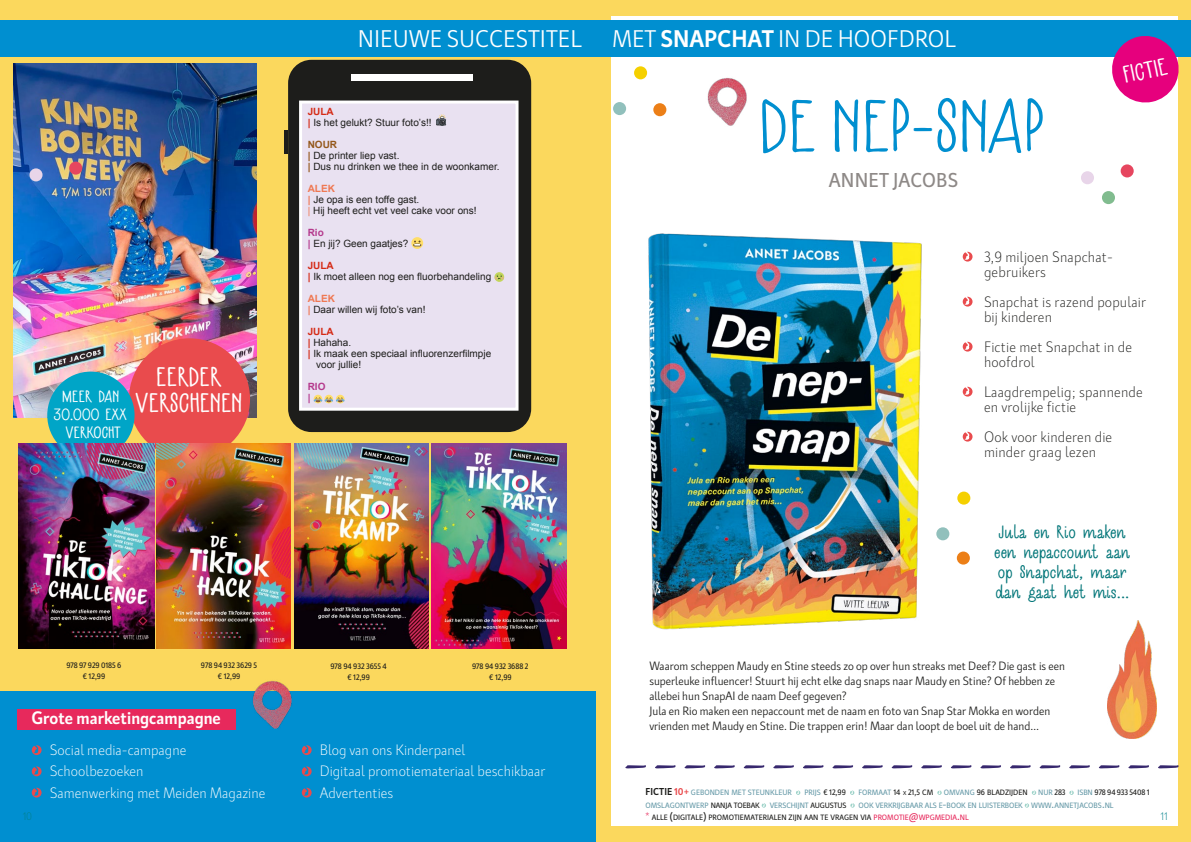
<style>
.page{position:relative;width:1191px;height:842px;background:#fbd85d}
.page>*{position:absolute;margin:0;border:0;box-sizing:border-box;transform-origin:0 0}
.t1{font:95px "Les Tulipes Pro Sans";color:#008fd0}
.t2{font:34.6px/25.5px "Les Tulipes Pro Sans Bold";color:#fff;text-align:center}
.t3{font:31px "Les Tulipes Pro Sans Bold";color:#fff}
.t4{font:24px "Kardinal";color:#fff}
.t5{font:23px/20px "Les Tulipes Pro Sans Bold";letter-spacing:-.02em;color:#007578}
.t6{font:21px/18.4px "Les Tulipes Pro Sans Bold";color:#fff;text-align:center}
.t7{font:500 20px "Kardinal";letter-spacing:.01em;color:#8e8987}
.t8{font:700 18px "Kardinal";color:#fff}
.t9{font:300 15px/15px "Kardinal";letter-spacing:.01em;color:#1d1d1b}
.t10{font:300 15px/21.3px "Kardinal";color:#fff}
.t11{font:12px/15px "Kardinal";color:#1d1d1b}
.t12{font:300 11px "Kardinal";color:#00818b}
.t13{font:10px/11px "Arial";color:#1d1d1b}
.t14{font:700 10px "Arial";color:#d52b16}
.t15{font:700 10px/11px "Arial";color:#b53a8d}
.t16{font:500 8px/11px "Kardinal";color:#1d1d1b;text-align:center}
.t17{font:500 7.7px/12.8px "Kardinal";color:#689ba9}
.s1{font-weight:700}
.s2{font-weight:700;color:#d52b16}
.s3{font-weight:700;color:#94581c}
.s4{font-weight:700;color:#ef7853}
.s5{color:#ef7853}
.s6{font-weight:700;color:#b53a8d}
.s7{font-weight:700;font-size:10px;color:#1d1d1b}
.s8{font-weight:700;font-size:10px;color:#e94b4d}
.s9{font-size:8px;color:#1d1d1b}
.s10{font-size:5.6px;color:#1d1d1b}
.s11{color:#1d1d1b}
.s12{font-size:11px}
.s13{font-weight:300;font-size:11px;color:#e7295c}
.s14{font-size:11px;color:#1d1d1b}
.s15{color:#e7295c}
.s16{font-size:11px;color:#e7295c}
</style>
<div class="page">
<div style="left:291px;top:63px;width:236px;height:366px;background:#1d1d1b;border-radius:20px"></div>
<div style="left:288px;top:60px;width:243px;height:372px;border:7px solid #1d1d1b;border-radius:20px"></div>
<div style="left:610px;top:16px;width:567px;height:810px;background:#fff"></div>
<div style="left:0;top:692px;width:595px;height:150px;background:#008fd0"></div>
<hr style="left:284px;top:130px;width:4px;height:23px;background:#1d1d1b">
<div style="left:351px;top:75px;width:121px;height:6px;background:#fff"></div>
<img style="left:13px;top:63px;width:243px;height:354px">
<img style="left:648px;top:233px;width:301px;height:397px">
<svg style="left:625px;top:765px;width:553px;height:3px"></svg>
<svg style="left:962px;top:252px;width:10px;height:10px"></svg>
<svg style="left:962px;top:297px;width:10px;height:10px"></svg>
<svg style="left:962px;top:342px;width:10px;height:10px"></svg>
<svg style="left:962px;top:387px;width:10px;height:10px"></svg>
<svg style="left:962px;top:432px;width:10px;height:10px"></svg>
<svg style="left:796px;top:790px;width:4px;height:5px"></svg>
<svg style="left:850px;top:790px;width:4px;height:5px"></svg>
<svg style="left:937px;top:790px;width:4px;height:5px"></svg>
<svg style="left:1031px;top:790px;width:5px;height:5px"></svg>
<svg style="left:1069px;top:790px;width:4px;height:5px"></svg>
<svg style="left:761px;top:803px;width:5px;height:5px"></svg>
<svg style="left:850px;top:803px;width:4px;height:5px"></svg>
<svg style="left:1024px;top:803px;width:5px;height:5px"></svg>
<div style="left:0;top:20px;width:595px;height:37px;background:#008fd0"></div>
<div style="left:596px;top:20px;width:595px;height:37px;background:#008fd0"></div>
<svg style="left:1112px;top:36px;width:67px;height:70px"></svg>
<svg style="left:32px;top:745px;width:10px;height:10px"></svg>
<svg style="left:32px;top:766px;width:10px;height:10px"></svg>
<svg style="left:32px;top:788px;width:10px;height:9px"></svg>
<svg style="left:302px;top:745px;width:10px;height:10px"></svg>
<svg style="left:302px;top:766px;width:10px;height:10px"></svg>
<svg style="left:302px;top:788px;width:10px;height:9px"></svg>
<img style="left:707px;top:78px;width:40px;height:48px">
<img style="left:1107px;top:620px;width:49px;height:118px">
<div style="left:1081px;top:171px;width:13px;height:13px;background:#e8d5e9;border-radius:50%"></div>
<div style="left:29px;top:168px;width:14px;height:13px;background:#e8d5e9;border-radius:50%"></div>
<div style="left:1102px;top:191px;width:13px;height:13px;background:#81bc8f;border-radius:50%"></div>
<div style="left:1120px;top:164px;width:13px;height:13px;background:#e6465f;border-radius:50%"></div>
<div style="left:69px;top:162px;width:13px;height:13px;background:#e6465f;border-radius:50%"></div>
<div style="left:957px;top:492px;width:13px;height:13px;background:#f5d000;border-radius:50%"></div>
<div style="left:634px;top:66px;width:13px;height:13px;background:#f5d000;border-radius:50%"></div>
<div style="left:956px;top:551px;width:14px;height:14px;background:#ec7f17;border-radius:50%"></div>
<div style="left:653px;top:103px;width:13px;height:13px;background:#ec7f17;border-radius:50%"></div>
<div style="left:936px;top:527px;width:13px;height:13px;background:#91c0bc;border-radius:50%"></div>
<div style="left:613px;top:102px;width:13px;height:13px;background:#91c0bc;border-radius:50%"></div>
<div style="left:17px;top:709px;width:218px;height:21px;background:#e7295c"></div>
<div style="left:299px;top:101px;width:219px;height:310px;background:#e9e1f1;border:3px solid #fff"></div>
<svg style="left:436px;top:115px;width:10px;height:11px"></svg>
<svg style="left:411px;top:237px;width:12px;height:12px"></svg>
<svg style="left:413px;top:241px;width:8px;height:6px"></svg>
<div style="left:129px;top:338px;width:121px;height:121px;background:#e94b4d;border-radius:50%"></div>
<div style="left:47px;top:372px;width:88px;height:87px;background:#00a5c7;border-radius:50%"></div>
<img style="left:19px;top:443px;width:135px;height:205px">
<img style="left:157px;top:444px;width:134px;height:204px">
<img style="left:294px;top:443px;width:134px;height:205px">
<img style="left:432px;top:443px;width:134px;height:205px">
<img style="left:251px;top:681px;width:44px;height:48px">
<div style="left:314px;top:395px;width:8px;height:8px;background:#ffde68;border-radius:50%"></div>
<div style="left:324px;top:395px;width:9px;height:8px;background:#ffde68;border-radius:50%"></div>
<div style="left:336px;top:395px;width:8px;height:8px;background:#ffde68;border-radius:50%"></div>
<svg style="left:313px;top:397px;width:32px;height:5px"></svg>
<svg style="left:494px;top:272px;width:10px;height:10px"></svg>
<svg style="left:495px;top:274px;width:9px;height:6px"></svg>
<h3 class="t6" style="left:53px;top:388px;width:75px">MEER DAN<br>30.000 EXX<br>VERKOCHT</h3>
<h2 class="t2" style="left:135px;top:366px;width:109px">EERDER<br>VERSCHENEN</h2>
<h3 class="t4" style="left:358px;top:22px;width:225px">NIEUWE SUCCESTITEL</h3>
<h3 class="t4" style="left:612px;top:22px;width:345px">MET <span class="s1">SNAPCHAT</span> IN DE HOOFDROL</h3>
<h3 class="t3" style="left:1120px;top:61px;width:46px;rotate:-12deg">FICTIE</h3>
<p class="t13" style="left:308px;top:106px;width:125px"><span class="s2">JULA<br>|</span> Is het gelukt? Stuur foto’s!!</p>
<p class="t13" style="left:308px;top:139px;width:193px"><span class="s3">NOUR<br>|</span> De printer liep vast.<br><span class="s3">|</span> Dus nu drinken we thee in de woonkamer.</p>
<p class="t13" style="left:308px;top:183px;width:170px"><span class="s4">ALEK<br>|</span> Je opa is een toffe gast.<br><span class="s5">|</span> Hij heeft echt vet veel cake voor ons!</p>
<p class="t13" style="left:308px;top:227px;width:102px"><span class="s6">Rio<br>|</span> En jij? Geen gaatjes?</p>
<p class="t13" style="left:308px;top:260px;width:185px"><span class="s2">JULA<br>|</span> Ik moet alleen nog een fluorbehandeling</p>
<p class="t13" style="left:308px;top:293px;width:119px"><span class="s4">ALEK<br>|</span> Daar willen wij foto’s van!</p>
<p class="t14" style="left:308px;top:325px;width:28px">JULA</p>
<p class="t13" style="left:308px;top:337px;width:45px"><span class="s2">|</span> Hahaha.</p>
<p class="t13" style="left:308px;top:348px;width:185px"><span class="s2">|</span> Ik maak een speciaal influorenzerfilmpje</p>
<p class="t13" style="left:316px;top:359px;width:47px">voor jullie!</p>
<p class="t15" style="left:308px;top:382px;width:19px">RIO |</p>
<h1 class="t1" style="left:758px;top:83px;width:288px">DE NEP-SNAP</h1>
<h3 class="t7" style="left:828px;top:165px;width:131px">ANNET JACOBS</h3>
<p class="t9" style="left:984px;top:248px;width:130px">3,9 miljoen Snapchat&shy;gebruikers</p>
<p class="t9" style="left:984px;top:293px;width:164px">Snapchat is razend populair bij kinderen</p>
<p class="t9" style="left:984px;top:338px;width:150px">Fictie met Snapchat in de hoofdrol</p>
<p class="t9" style="left:984px;top:383px;width:160px">Laagdrempelig; spannende en vrolijke fictie</p>
<p class="t9" style="left:984px;top:428px;width:130px">Ook voor kinderen die minder graag lezen</p>
<h3 class="t5" style="left:994px;top:523px;width:138px">Jula en Rio maken een nepaccount aan op Snapchat, maar dan gaat het mis...</h3>
<p class="t16" style="left:67px;top:659px;width:56px">978 97 929 0185 6 € 12,99</p>
<h3 class="t8" style="left:31px;top:704px;width:191px">Grote marketingcampagne</h3>
<p class="t16" style="left:201px;top:659px;width:58px">978 94 932 3629 5 € 12,99</p>
<p class="t16" style="left:330px;top:660px;width:58px">978 94 932 3655 4 € 12,99</p>
<p class="t16" style="left:472px;top:660px;width:58px">978 94 932 3688 2 € 12,99</p>
<p class="t11" style="left:649px;top:657px;width:417px">Waarom scheppen Maudy en Stine steeds zo op over hun streaks met Deef? Die gast is een superleuke influencer! Stuurt hij echt elke dag snaps naar Maudy en Stine? Of hebben ze allebei hun SnapAI de naam Deef gegeven?<br>Jula en Rio maken een nepaccount met de naam en foto van Snap Star Mokka en worden vrienden met Maudy en Stine. Die trappen erin! Maar dan loopt de boel uit de hand…</p>
<p class="t10" style="left:50px;top:738px;width:217px">Social media-campagne<br>Schoolbezoeken<br>Samenwerking met Meiden Magazine</p>
<p class="t10" style="left:320px;top:738px;width:227px">Blog van ons Kinderpanel<br>Digitaal promotiemateriaal beschikbaar<br>Advertenties</p>
<p class="t17" style="left:645px;top:785px;width:506px"><span class="s7">FICTIE</span> <span class="s8">10+</span> GEBONDEN MET STEUNKLEUR PRIJS <span class="s9">€ 12,99</span> FORMAAT <span class="s9">14</span> <span class="s10">X</span> <span class="s9">21,5</span> <span class="s11">CM</span> OMVANG <span class="s9">96</span> <span class="s11">BLADZIJDEN</span> NUR <span class="s9">283</span> ISBN <span class="s9">978 94 933 5408 1<br></span>OMSLAGONTWERP <span class="s11">NANJA TOEBAK</span> VERSCHIJNT <span class="s11">AUGUSTUS</span> OOK VERKRIJGBAAR ALS E<span class="s12">-</span>BOOK EN LUISTERBOEK WWW<span class="s12">.</span>ANNETJACOBS<span class="s12">.</span>NL<br><span class="s13">*</span> <span class="s11">ALLE</span> <span class="s14">(</span><span class="s11">DIGITALE</span><span class="s14">)</span> <span class="s11">PROMOTIEMATERIALEN ZIJN AAN TE VRAGEN VIA</span> <span class="s15">PROMOTIE</span><span class="s16">@</span><span class="s15">WPGMEDIA</span><span class="s16">.</span><span class="s15">NL</span></p>
<p class="t12" style="left:23px;top:808px;width:11px">10</p>
<p class="t12" style="left:1160px;top:808px;width:9px">11</p>
</div>
